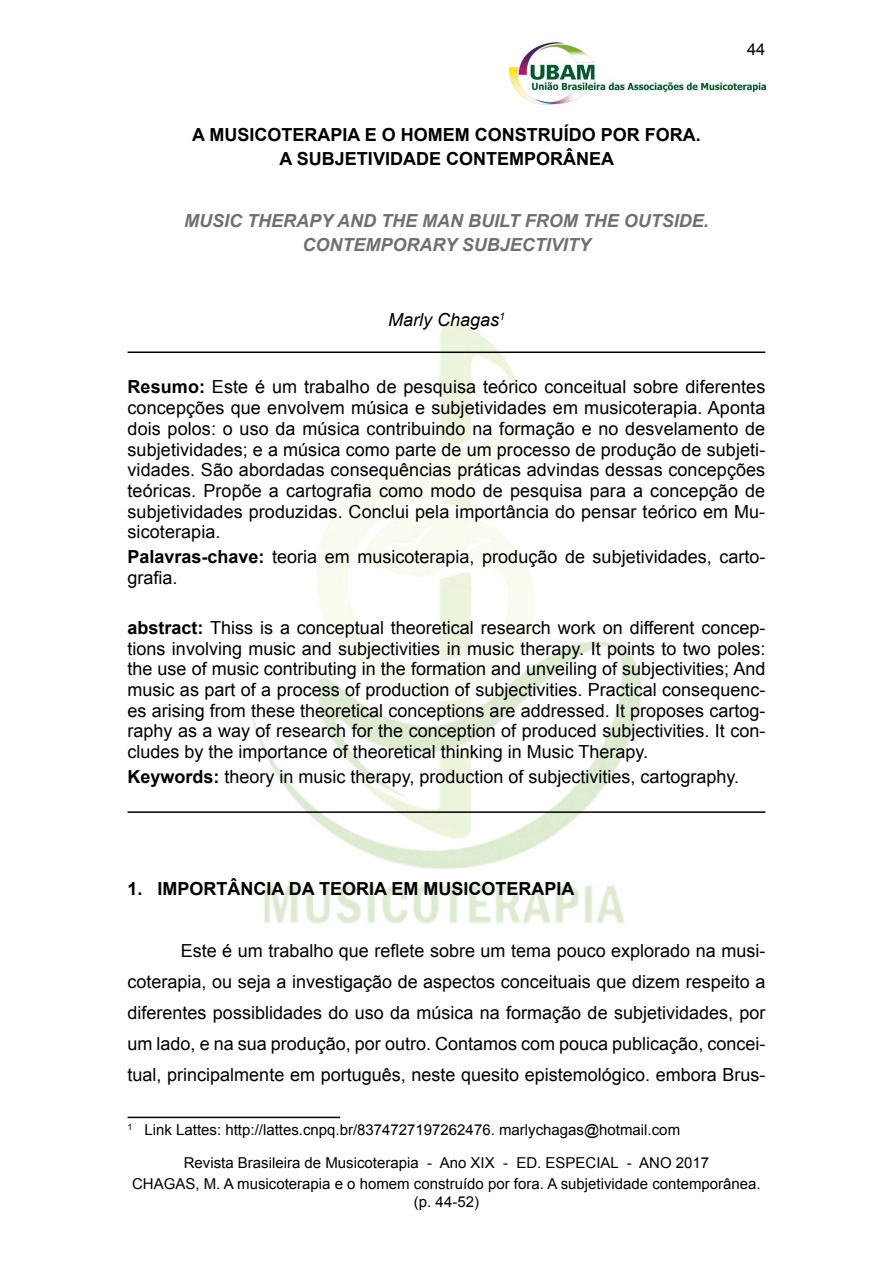
<style>
.page{position:relative;width:893px;height:1263px;background:#fff}
.page>*{position:absolute;margin:0;border:0;box-sizing:border-box;transform-origin:0 0}
.t1{font:18px/20.7px "Arial";color:#000;text-align:justify}
.t2{font:700 18px "Arial";color:#000}
.t3{font:italic 700 18px/24px "Arial";color:#706f6f;text-align:center}
.t4{font:italic 18px "Arial";color:#000}
.t5{font:16.5px "Arial";color:#000}
.t6{font:15px/18px "Arial";color:#000;text-align:center}
.s1{font-weight:700}
</style>
<div class="page">
<img style="left:510px;top:43px;width:255px;height:61px">
<img style="left:245px;top:323px;width:397px;height:601px">
<hr style="left:128px;top:351px;width:637px;height:2px;background:#000">
<hr style="left:128px;top:811px;width:637px;height:2px;background:#000">
<hr style="left:128px;top:1117px;width:212px;height:1px;background:#000">
<p class="t2" style="left:192px;top:122px;width:30px">A MUSICOTERAPIA</p>
<p class="t2" style="left:365px;top:122px;width:64px">E O HOMEM</p>
<p class="t2" style="left:475px;top:122px;width:14px">CONSTRU</p>
<p class="t2" style="left:564px;top:122px;width:51px">ÍDO POR</p>
<p class="t2" style="left:645px;top:122px;width:14px">FORA</p>
<p class="t2" style="left:696px;top:122px;width:7px">.</p>
<p class="t2" style="left:280px;top:146px;width:31px">A SUB</p>
<p class="t2" style="left:335px;top:146px;width:20px">JETIVI</p>
<p class="t2" style="left:390px;top:146px;width:70px">DADE CONTEMPOR</p>
<p class="t2" style="left:563px;top:146px;width:27px">ÂNEA</p>
<p class="t3" style="left:184px;top:209px;width:526px">MUSIC THERAPY AND THE MAN BUILT FROM THE OUTSIDE.<br>CONTEMPORARY SUBJECTIVITY</p>
<p class="t4" style="left:388px;top:308px;width:118px">Marly Chagas<sup>1</sup></p>
<p class="t5" style="left:747px;top:38px;width:20px">44</p>
<p class="t1" style="left:128px;top:377px;width:639px"><span class="s1">RESUMO:</span> Este é um trabalho de pesquisa teórico conceitual sobre diferentes concepções que envolvem música e subjetividades em musicoterapia. Aponta dois polos: o uso da música contribuindo na formação e no desvelamento de subjetividades; e a música como parte de um processo de produção de subjeti&shy;vidades. São abordadas consequências práticas advindas dessas concepções teóricas. Propõe a cartografia como modo de pesquisa para a concepção de subjetividades produzidas. Conclui pela importância do pensar teórico em Mu&shy;sicoterapia.</p>
<p class="t1" style="left:128px;top:547px;width:639px"><span class="s1">PALAVRAS-CHAVE:</span> teoria em musicoterapia, produção de subjetividades, carto&shy;grafia.</p>
<p class="t1" style="left:128px;top:617px;width:639px"><span class="s1">ABSTRACT:</span> Thiss is a conceptual theoretical research work on different concep&shy;tions involving music and subjectivities in music therapy. It points to two poles: the use of music contributing in the formation and unveiling of subjectivities; And music as part of a process of production of subjectivities. Practical consequenc&shy;es arising from these theoretical conceptions are addressed. It proposes cartog&shy;raphy as a way of research for the conception of produced subjectivities. It con&shy;cludes by the importance of theoretical thinking in Music Therapy.</p>
<p class="t1" style="left:128px;top:767px;width:613px"><span class="s1">KEYWORDS:</span> theory in music therapy, production of subjectivities, cartography.</p>
<p class="t2" style="left:128px;top:876px;width:49px">1. IMPORT</p>
<p class="t2" style="left:227px;top:876px;width:25px">ÂNCIA</p>
<p class="t2" style="left:289px;top:876px;width:43px">DA TEORIA</p>
<p class="t2" style="left:391px;top:876px;width:45px">EM MUSICOTERAPIA</p>
<p class="t1" style="left:128px;top:935px;width:639px;line-height:31px;text-indent:53px">Este é um trabalho que reflete sobre um tema pouco explorado na musi&shy;coterapia, ou seja a investigação de aspectos conceituais que dizem respeito a diferentes possiblidades do uso da música na formação de subjetividades, por um lado, e na sua produção, por outro. Contamos com pouca publicação, concei&shy;tual, principalmente em português, neste quesito epistemológico. embora Brus-</p>
<p class="t6" style="left:128px;top:1121px;width:554px"><sup>1</sup> Link Lattes: http://lattes.cnpq.br/8374727197262476. marlychagas@hotmail.com</p>
<p class="t6" style="left:132px;top:1175px;width:630px">CHAGAS, M. A musicoterapia e o homem construído por fora. A subjetividade contemporânea. (p. 44-52)</p>
<p class="t6" style="left:184px;top:1153px;width:527px">Revista Brasileira de Musicoterapia - Ano XIX - ED. ESPECIAL - ANO 2017</p>
</div>
